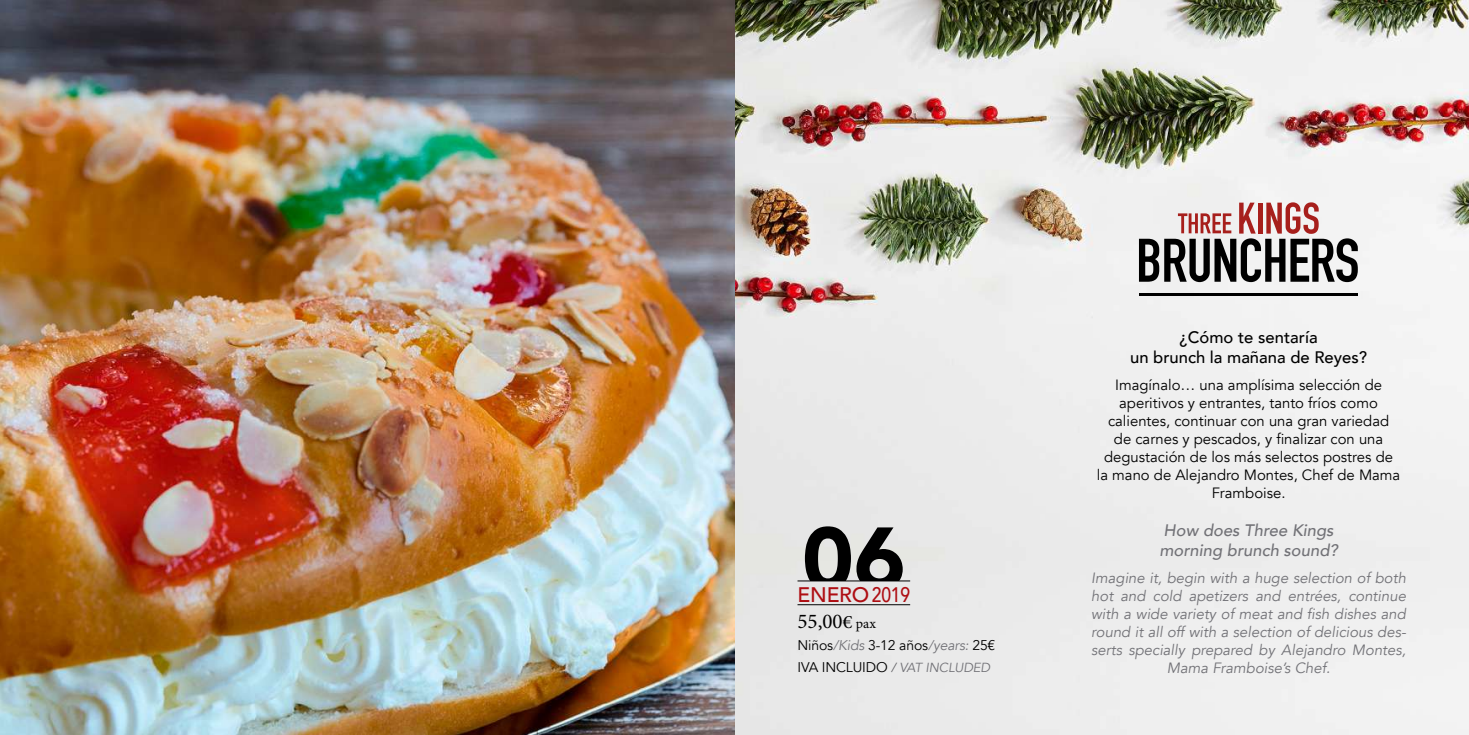
<style>
.page{position:relative;width:1469px;height:735px;background:#fff}
.page>*{position:absolute;margin:0;border:0;box-sizing:border-box;transform-origin:0 0}
.t1{font:900 87.5px "Avenir";color:#000}
.t2{font:21px "Minion Pro";color:#000}
.t3{font:500 21px "Avenir";letter-spacing:-.01em;color:#ae0e13}
.t4{font:500 16.62px/19.9px "Avenir";color:#000;text-align:center}
.t5{font:italic 500 16.62px/19.9px "Avenir";color:#727277}
.t6{font:14.88px/17.8px "Avenir";color:#000;text-align:center}
.t7{font:italic 14.88px/17.8px "Avenir";color:#727277;text-align:center}
.t8{font:14px/21.7px "Avenir";letter-spacing:-.01em;color:#000}
.s1{font-size:18.9px}
.s2{font-size:14px}
.s3{font-style:italic;color:#727277}
.s4{font-style:italic;font-size:13.12px;color:#5b5b5f}
.s5{font-style:italic;font-size:13.12px;color:#727277}
</style>
<div class="page">
<img style="left:734px;top:0;width:734px;height:734px">
<img style="left:0;top:0;width:734px;height:734px">
<hr style="left:1138px;top:293px;width:219px;height:2px;background:#000">
<svg style="left:1138px;top:202px;width:219px;height:80px"></svg>
<hr style="left:797px;top:580px;width:113px;height:1px;background:#000">
<hr style="left:797px;top:604px;width:113px;height:1px;background:#000">
<h1 class="t1" style="left:802px;top:483px;width:105px">06</h1>
<h2 class="t3" style="left:797px;top:575px;width:114px">ENERO 2019</h2>
<h2 class="t2" style="left:797px;top:607px;width:80px">55,00<span class="s1">€</span> <span class="s2">pax</span></h2>
<p class="t8" style="left:797px;top:634px;width:199px">Niños<span class="s3">/Kids</span> 3-12 años<span class="s3">/years:</span> 25€<br>IVA INCLUIDO <span class="s4">/</span> <span class="s5">VAT INCLUDED</span></p>
<p class="t4" style="left:1130px;top:326px;width:238px">¿Cómo te sentaría<br>un brunch la mañana de Reyes?</p>
<p class="t6" style="left:1096px;top:376px;width:305px">Imagínalo… una amplísima selección de aperitivos y entrantes, tanto fríos como calientes, continuar con una gran variedad<br>de carnes y pescados, y finalizar con una degustación de los más selectos postres de la mano de Alejandro Montes, Chef de Mama Framboise.</p>
<p class="t5" style="left:1159px;top:519px;width:180px">How does Three Kings morning brunch sound?</p>
<p class="t7" style="left:1091px;top:569px;width:316px">Imagine it, begin with a huge selection of both hot and cold apetizers and entrées, continue with a wide variety of meat and fish dishes and round it all off with a selection of delicious des&shy;serts specially prepared by Alejandro Montes, Mama Framboise’s Chef.</p>
</div>
